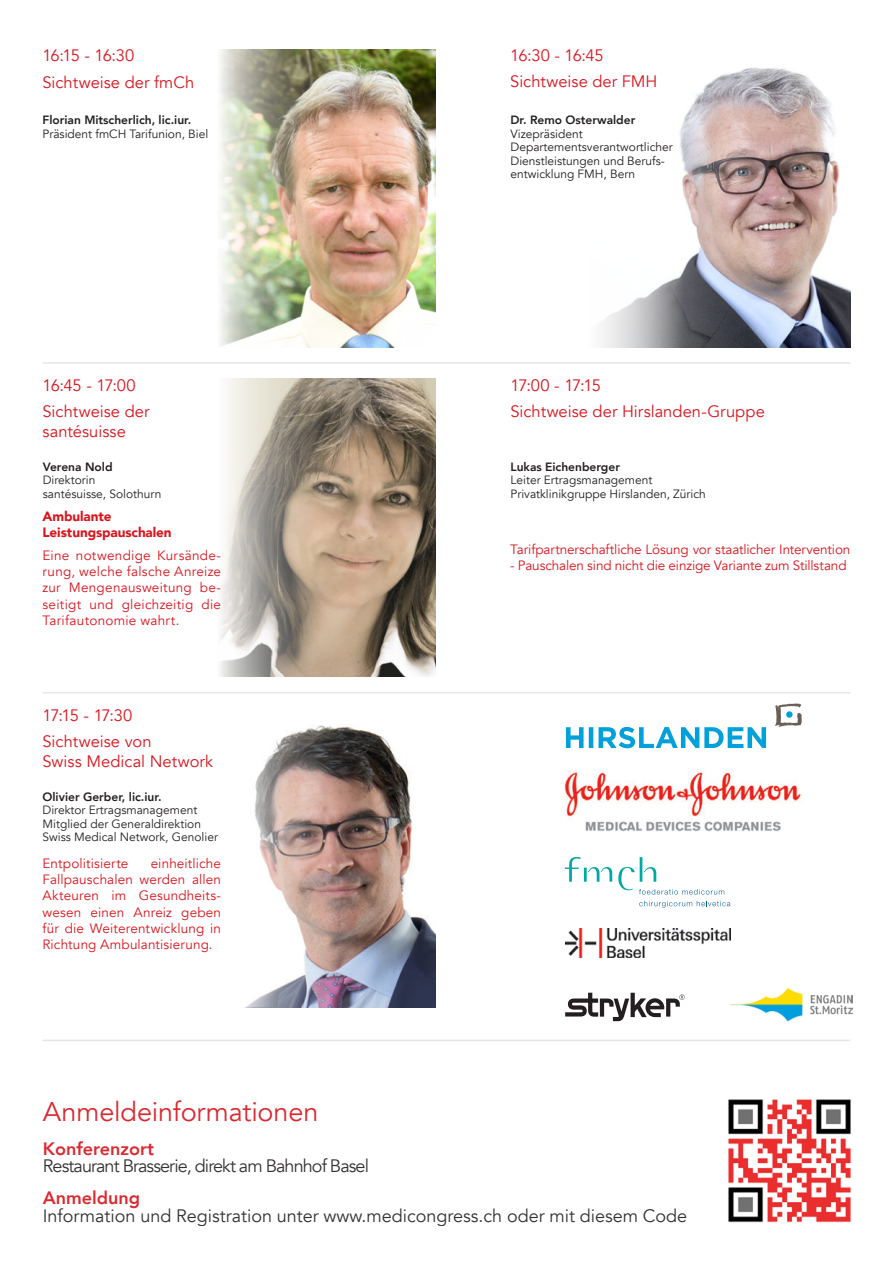
<style>
.page{position:relative;width:893px;height:1263px;background:#fff}
.page>*{position:absolute;margin:0;border:0;box-sizing:border-box;transform-origin:0 0}
.t1{font:27px "Avenir";letter-spacing:-.005em;color:#d7171f}
.t2{font:18px "Avenir";color:#231f20}
.t3{font:18px "Avenir";letter-spacing:-.05em;color:#231f20}
.t4{font:800 18px "Avenir";color:#d7171f}
.Titel_01{font:16.5px/19.8px "Avenir";color:#d7171f}
.Titel_01-2{font:13.5px/16.2px "Avenir";letter-spacing:.005em;color:#d7171f;text-align:justify}
.Titel_01-3{font:900 13.5px/16.2px "Avenir";letter-spacing:-.005em;color:#d7171f}
.Lauftext{font:12px/13.5px "Avenir";color:#231f20}
.Lauftext-2{font:800 12px "Avenir";color:#231f20}
</style>
<div class="page">
<img style="left:691px;top:67px;width:159px;height:280px">
<img style="left:220px;top:50px;width:216px;height:297px">
<img style="left:223px;top:379px;width:213px;height:297px">
<img style="left:283px;top:725px;width:153px;height:282px">
<svg style="left:775px;top:703px;width:27px;height:24px"></svg>
<div style="left:786px;top:711px;width:6px;height:7px;background:#00a0da;border-radius:50%"></div>
<svg style="left:566px;top:727px;width:200px;height:21px"></svg>
<img style="left:731px;top:987px;width:122px;height:34px">
<img style="left:564px;top:772px;width:237px;height:60px">
<svg style="left:565px;top:993px;width:120px;height:28px"></svg>
<svg style="left:565px;top:857px;width:15px;height:25px"></svg>
<svg style="left:588px;top:867px;width:24px;height:15px"></svg>
<hr style="left:584px;top:867px;width:3px;height:15px;background:#00a9a7">
<svg style="left:618px;top:857px;width:106px;height:38px"></svg>
<svg style="left:639px;top:901px;width:91px;height:7px"></svg>
<img style="left:565px;top:929px;width:166px;height:28px">
<img style="left:728px;top:1099px;width:123px;height:124px">
<hr style="left:43px;top:362px;width:807px;height:2px;background:#e6e7e9">
<hr style="left:43px;top:692px;width:807px;height:1px;background:#e6e7e9">
<hr style="left:42px;top:1040px;width:808px;height:1px;background:#e6e7e9">
<p class="Titel_01" style="left:43px;top:46px;width:93px">16:15 - 16:30</p>
<p class="Titel_01" style="left:43px;top:72px;width:153px">Sichtweise der fmCh</p>
<p class="Lauftext-2" style="left:43px;top:110px;width:150px">Florian Mitscherlich, lic.iur.</p>
<p class="Lauftext" style="left:43px;top:127px;width:167px">Präsident fmCH Tarifunion, Biel</p>
<p class="Titel_01" style="left:43px;top:376px;width:95px">16:45 - 17:00</p>
<p class="Titel_01" style="left:43px;top:402px;width:109px">Sichtweise der santésuisse</p>
<p class="Lauftext-2" style="left:43px;top:457px;width:71px">Verena Nold</p>
<p class="Lauftext" style="left:43px;top:473px;width:120px">Direktorin santésuisse, Solothurn</p>
<p class="Titel_01" style="left:510px;top:46px;width:95px">16:30 - 16:45</p>
<p class="Titel_01" style="left:510px;top:72px;width:149px">Sichtweise der FMH</p>
<p class="Lauftext-2" style="left:510px;top:110px;width:126px">Dr. Remo Osterwalder</p>
<p class="Lauftext" style="left:510px;top:127px;width:74px">Vizepräsident</p>
<p class="Lauftext" style="left:510px;top:140px;width:164px">Departementsverantwortlicher<br>Dienstleistungen und Berufs&shy;entwicklung FMH, Bern</p>
<p class="Titel_01" style="left:510px;top:375px;width:92px">17:00 - 17:15</p>
<p class="Titel_01" style="left:510px;top:401px;width:256px">Sichtweise der Hirslanden-Gruppe</p>
<p class="Lauftext-2" style="left:510px;top:457px;width:111px">Lukas Eichenberger</p>
<p class="Lauftext" style="left:510px;top:473px;width:197px">Leiter Ertragsmanagement<br>Privatklinikgruppe Hirslanden, Zürich</p>
<p class="Titel_01-3" style="left:43px;top:508px;width:131px">Ambulante<br>Leistungspauschalen</p>
<p class="Titel_01-2" style="left:43px;top:547px;width:180px">Eine notwendige Kursände&shy;rung, welche falsche Anreize zur Mengenausweitung be&shy;seitigt und gleichzeitig die Tarifautonomie wahrt.</p>
<p class="Titel_01-2" style="left:510px;top:542px;width:342px">Tarifpartnerschaftliche Lösung vor staatlicher Intervention</p>
<p class="Titel_01-2" style="left:510px;top:558px;width:338px">- Pauschalen sind nicht die einzige Variante zum Stillstand</p>
<p class="Titel_01" style="left:43px;top:706px;width:91px">17:15 - 17:30</p>
<p class="Titel_01" style="left:43px;top:732px;width:172px">Sichtweise von<br>Swiss Medical Network</p>
<p class="Lauftext-2" style="left:43px;top:787px;width:121px">Olivier Gerber, lic.iur.</p>
<p class="Lauftext" style="left:43px;top:803px;width:156px">Direktor Ertragsmanagement</p>
<p class="Lauftext" style="left:43px;top:817px;width:177px">Mitglied der Generaldirektion<br>Swiss Medical Network, Genolier</p>
<p class="Titel_01-2" style="left:43px;top:855px;width:180px;text-indent:108px">einheitliche Fallpauschalen werden allen Akteuren im Gesundheits&shy;wesen einen Anreiz geben für die Weiterentwicklung in Richtung Ambulantisierung.</p>
<p class="Titel_01-2" style="left:43px;top:855px;width:87px">Entpolitisierte</p>
<h1 class="t1" style="left:43px;top:1095px;width:277px">Anmeldeinformationen</h1>
<h2 class="t4" style="left:43px;top:1134px;width:113px">Konferenzort</h2>
<h2 class="t3" style="left:43px;top:1155px;width:328px">Restaurant Brasserie, direkt am Bahnhof Basel</h2>
<h2 class="t4" style="left:43px;top:1184px;width:99px">Anmeldung</h2>
<h2 class="t2" style="left:43px;top:1204px;width:646px">Information und Registration unter www.medicongress.ch oder mit diesem Code</h2>
</div>
